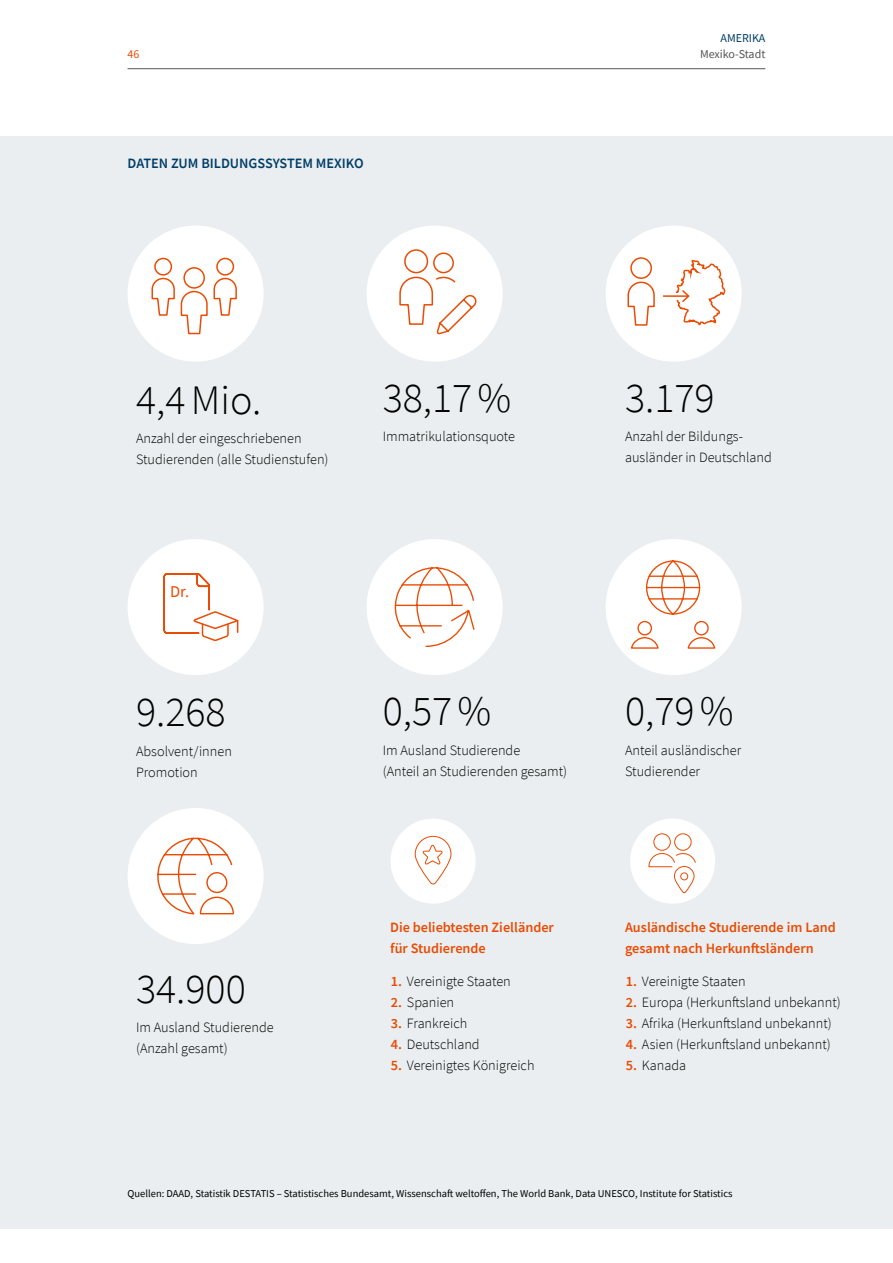
<style>
.page{position:relative;width:893px;height:1263px;background:#fff}
.page>*{position:absolute;margin:0;border:0;box-sizing:border-box;transform-origin:0 0}
.t1{font:300 42px "Source Sans Pro";color:#000}
.t2{font:16.5px "Source Sans Pro";color:#e94c05}
.t3{font:300 14.25px/21px "Source Sans Pro";color:#000}
.t4{font:600 14.25px/21px "Source Sans Pro";color:#e94c05}
.t5{font:600 14.25px "Source Sans Pro";color:#003e68}
.t6{font:12px "Source Sans Pro";color:#565655}
.t7{font:12px "Source Sans Pro";color:#003e68}
.t8{font:12px "Source Sans Pro";color:#e94c05}
.t9{font:10.5px "Source Sans Pro";color:#000}
.s1{font-weight:600;color:#e94c05}
</style>
<div class="page">
<div style="left:0;top:136px;width:893px;height:1093px;background:#eaeef0"></div>
<div style="left:128px;top:226px;width:136px;height:136px;background:#fff;border-radius:50%"></div>
<svg style="left:151px;top:257px;width:86px;height:78px"></svg>
<div style="left:606px;top:226px;width:136px;height:136px;background:#fff;border-radius:50%"></div>
<div style="left:630px;top:257px;width:22px;height:22px;border:2px solid #e94c05;border-radius:50%"></div>
<svg style="left:627px;top:281px;width:28px;height:45px"></svg>
<hr style="left:663px;top:295px;width:26px;height:2px;background:#e94c05">
<svg style="left:675px;top:259px;width:51px;height:84px"></svg>
<div style="left:128px;top:539px;width:136px;height:136px;background:#fff;border-radius:50%"></div>
<svg style="left:163px;top:573px;width:76px;height:69px"></svg>
<div style="left:367px;top:226px;width:136px;height:136px;background:#fff;border-radius:50%"></div>
<svg style="left:399px;top:249px;width:78px;height:86px"></svg>
<div style="left:391px;top:819px;width:85px;height:85px;background:#fff;border-radius:50%"></div>
<svg style="left:414px;top:835px;width:38px;height:50px"></svg>
<div style="left:128px;top:808px;width:136px;height:136px;background:#fff;border-radius:50%"></div>
<svg style="left:157px;top:837px;width:77px;height:78px"></svg>
<div style="left:367px;top:539px;width:136px;height:136px;background:#fff;border-radius:50%"></div>
<svg style="left:394px;top:567px;width:81px;height:80px"></svg>
<div style="left:606px;top:539px;width:136px;height:136px;background:#fff;border-radius:50%"></div>
<svg style="left:630px;top:560px;width:86px;height:89px"></svg>
<div style="left:630px;top:819px;width:85px;height:85px;background:#fff;border-radius:50%"></div>
<svg style="left:648px;top:833px;width:48px;height:61px"></svg>
<div style="left:680px;top:872px;width:8px;height:8px;border:1px solid #e94c05;border-radius:50%"></div>
<hr style="left:128px;top:68px;width:637px;height:1px;background:#565655">
<p class="t7" style="left:720px;top:30px;width:46px">AMERIKA</p>
<p class="t8" style="left:128px;top:46px;width:13px">46</p>
<p class="t6" style="left:700px;top:46px;width:67px">Mexiko-Stadt</p>
<p class="t5" style="left:128px;top:154px;width:238px">DATEN ZUM BILDUNGSSYSTEM MEXIKO</p>
<h1 class="t1" style="left:136px;top:374px;width:127px">4,4Mio.</h1>
<p class="t3" style="left:136px;top:428px;width:194px">Anzahl der eingeschriebenen<br>Studierenden (alle Studienstufen)</p>
<p class="t2" style="left:170px;top:581px;width:21px">Dr.</p>
<h1 class="t1" style="left:136px;top:687px;width:91px">9.268</h1>
<p class="t3" style="left:136px;top:741px;width:97px">Absolvent/innen<br>Promotion</p>
<h1 class="t1" style="left:383px;top:372px;width:130px">38,17%</h1>
<p class="t3" style="left:383px;top:426px;width:134px">Immatrikulationsquote</p>
<h1 class="t1" style="left:383px;top:686px;width:110px">0,57%</h1>
<p class="t3" style="left:383px;top:740px;width:186px">Im Ausland Studierende<br>(Anteil an Studierenden gesamt)</p>
<h1 class="t1" style="left:136px;top:963px;width:111px">34.900</h1>
<p class="t3" style="left:136px;top:1017px;width:139px">Im Ausland Studierende (Anzahl gesamt)</p>
<p class="t4" style="left:390px;top:917px;width:165px">Die beliebtesten Zielländer für Studierende</p>
<p class="t3" style="left:391px;top:971px;width:121px"><span class="s1">1.</span> Vereinigte Staaten</p>
<p class="t3" style="left:391px;top:992px;width:65px"><span class="s1">2.</span> Spanien</p>
<p class="t3" style="left:391px;top:1013px;width:78px"><span class="s1">3.</span> Frankreich</p>
<p class="t3" style="left:391px;top:1034px;width:90px"><span class="s1">4.</span> Deutschland</p>
<p class="t3" style="left:391px;top:1055px;width:145px"><span class="s1">5.</span> Vereinigtes Königreich</p>
<h1 class="t1" style="left:625px;top:372px;width:91px">3.179</h1>
<p class="t3" style="left:625px;top:426px;width:148px">Anzahl der Bildungs&shy;ausländer in Deutschland</p>
<h1 class="t1" style="left:625px;top:685px;width:110px">0,79%</h1>
<p class="t3" style="left:625px;top:739px;width:118px">Anteil ausländischer<br>Studierender</p>
<p class="t4" style="left:625px;top:917px;width:212px">Ausländische Studierende im Land gesamt nach Herkunftsländern</p>
<p class="t3" style="left:626px;top:971px;width:121px"><span class="s1">1.</span> Vereinigte Staaten</p>
<p class="t3" style="left:626px;top:992px;width:216px"><span class="s1">2.</span> Europa (Herkunftsland unbekannt)</p>
<p class="t3" style="left:626px;top:1013px;width:207px"><span class="s1">3.</span> Afrika (Herkunftsland unbekannt)</p>
<p class="t3" style="left:626px;top:1034px;width:206px"><span class="s1">4.</span> Asien (Herkunftsland unbekannt)</p>
<p class="t3" style="left:626px;top:1055px;width:62px"><span class="s1">5.</span> Kanada</p>
<p class="t9" style="left:128px;top:1187px;width:607px">Quellen: DAAD, Statistik DESTATIS – Statistisches Bundesamt, Wissenschaft weltoffen, The World Bank, Data UNESCO, Institute for Statistics</p>
</div>
